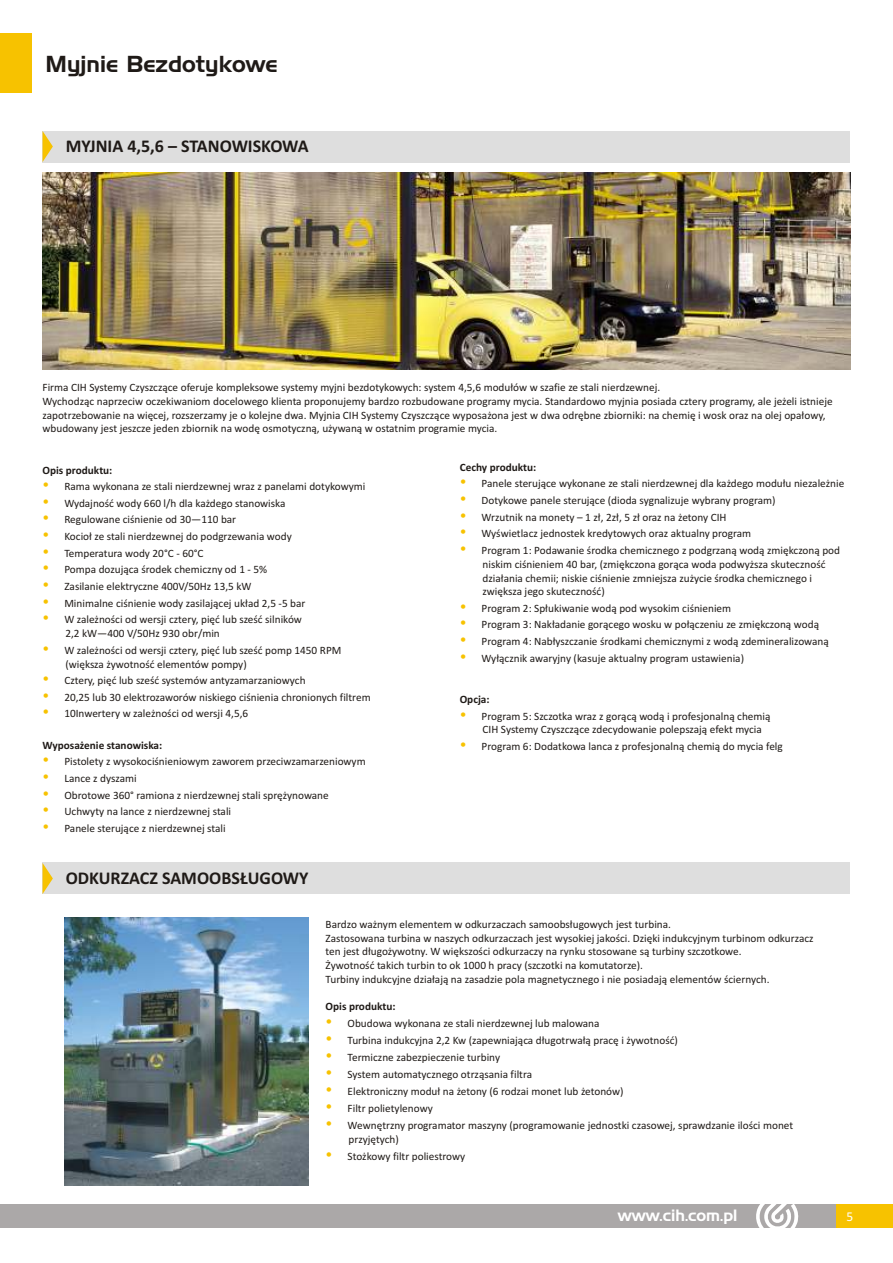
<style>
.page{position:relative;width:893px;height:1263px;background:#fff}
.page>*{position:absolute;margin:0;border:0;box-sizing:border-box;transform-origin:0 0}
.t1{font:22.5px "Handel PL";color:#1f1a17}
.t2{font:700 18px "Calibri";color:#1f1a17}
.t3{font:15.9px "Handel PL";color:#fff}
.t4{font:15.3px/17px "Wingdings";color:#f7c200;text-align:justify}
.t5{font:15px/16.6px "Wingdings";color:#f7c200;text-align:justify}
.t6{font:13.5px "Calibri";color:#fff}
.t7{font:11.25px/16.6px "Calibri";color:#1f1a17}
.t8{font:700 11.25px "Calibri";color:#1f1a17}
</style>
<div class="page">
<div style="left:0;top:1204px;width:836px;height:24px;background:#aba8a8"></div>
<div style="left:0;top:33px;width:31px;height:60px;background:#f7c200"></div>
<svg style="left:756px;top:1204px;width:43px;height:24px"></svg>
<div style="left:836px;top:1204px;width:57px;height:24px;background:#f7c200"></div>
<div style="left:43px;top:131px;width:807px;height:31px;background:#dedede"></div>
<svg style="left:43px;top:131px;width:10px;height:31px"></svg>
<div style="left:43px;top:863px;width:807px;height:31px;background:#dedede"></div>
<svg style="left:43px;top:863px;width:10px;height:31px"></svg>
<img style="left:43px;top:172px;width:807px;height:198px">
<img style="left:64px;top:917px;width:244px;height:268px">
<h1 class="t1" style="left:45px;top:51px;width:233px">Myjnie Bezdotykowe</h1>
<h2 class="t2" style="left:66px;top:139px;width:244px">MYJNIA 4,5,6 – STANOWISKOWA</h2>
<p class="t7" style="left:42px;top:381px;width:792px;line-height:13.8px">Firma CIH Systemy Czyszczące oferuje kompleksowe systemy myjni bezdotykowych: system 4,5,6 modułów w szafie ze stali nierdzewnej.<br>Wychodząc naprzeciw oczekiwaniom docelowego klienta proponujemy bardzo rozbudowane programy mycia. Standardowo myjnia posiada cztery programy, ale jeżeli istnieje zapotrzebowanie na więcej, rozszerzamy je o kolejne dwa. Myjnia CIH Systemy Czyszczące wyposażona jest w dwa odrębne zbiorniki: na chemię i wosk oraz na olej opałowy, wbudowany jest jeszcze jeden zbiornik na wodę osmotyczną, używaną w ostatnim programie mycia.</p>
<p class="t8" style="left:42px;top:465px;width:71px">Opis produktu:</p>
<p class="t7" style="left:64px;top:479px;width:303px">Rama wykonana ze stali nierdzewnej wraz z panelami dotykowymi Wydajność wody 660 l/h dla każdego stanowiska<br>Regulowane ciśnienie od 30—110 bar<br>Kocioł ze stali nierdzewnej do podgrzewania wody<br>Temperatura wody 20°C - 60°C<br>Pompa dozująca środek chemiczny od 1 - 5%<br>Zasilanie elektryczne 400V/50Hz 13,5 kW<br>Minimalne ciśnienie wody zasilającej układ 2,5 -5 bar<br>W zależności od wersji cztery, pięć lub sześć silników</p>
<p class="t7" style="left:64px;top:626px;width:279px">2,2 kW—400 V/50Hz 930 obr/min<br>W zależności od wersji cztery, pięć lub sześć pomp 1450 RPM</p>
<p class="t7" style="left:64px;top:656px;width:308px">(większa żywotność elementów pompy)<br>Cztery, pięć lub sześć systemów antyzamarzaniowych<br>20,25 lub 30 elektrozaworów niskiego ciśnienia chronionych filtrem 10Inwertery w zależności od wersji 4,5,6</p>
<p class="t8" style="left:460px;top:462px;width:78px">Cechy produktu:</p>
<p class="t7" style="left:482px;top:476px;width:364px">Panele sterujące wykonane ze stali nierdzewnej dla każdego modułu niezależnie Dotykowe panele sterujące (dioda sygnalizuje wybrany program)<br>Wrzutnik na monety – 1 zł, 2zł, 5 zł oraz na żetony CIH<br>Wyświetlacz jednostek kredytowych oraz aktualny program<br>Program 1: Podawanie środka chemicznego z podgrzaną wodą zmiękczoną pod</p>
<p class="t7" style="left:483px;top:558px;width:344px;line-height:13.8px">niskim ciśnieniem 40 bar, (zmiękczona gorąca woda podwyższa skuteczność działania chemii; niskie ciśnienie zmniejsza zużycie środka chemicznego i zwiększa jego skuteczność)</p>
<p class="t7" style="left:482px;top:601px;width:349px">Program 2: Spłukiwanie wodą pod wysokim ciśnieniem<br>Program 3: Nakładanie gorącego wosku w połączeniu ze zmiękczoną wodą Program 4: Nabłyszczanie środkami chemicznymi z wodą zdemineralizowaną Wyłącznik awaryjny (kasuje aktualny program ustawienia)</p>
<p class="t8" style="left:460px;top:695px;width:31px">Opcja:</p>
<p class="t7" style="left:482px;top:710px;width:290px;line-height:14px">Program 5: Szczotka wraz z gorącą wodą i profesjonalną chemią<br>CIH Systemy Czyszczące zdecydowanie polepszają efekt mycia</p>
<p class="t7" style="left:482px;top:739px;width:303px">Program 6: Dodatkowa lanca z profesjonalną chemią do mycia felg</p>
<h3 class="t5" style="left:460px;top:475px;width:46px">• • • • •</h3>
<h3 class="t5" style="left:42px;top:477px;width:46px">• • • • • • • • •</h3>
<h3 class="t5" style="left:460px;top:599px;width:46px">• • • •</h3>
<p class="t8" style="left:43px;top:740px;width:121px">Wyposażenie stanowiska:</p>
<p class="t7" style="left:64px;top:754px;width:303px">Pistolety z wysokociśnieniowym zaworem przeciwzamarzeniowym Lance z dyszami<br>Obrotowe 360° ramiona z nierdzewnej stali sprężynowane Uchwyty na lance z nierdzewnej stali<br>Panele sterujące z nierdzewnej stali</p>
<h3 class="t5" style="left:43px;top:753px;width:46px">• • • • •</h3>
<h2 class="t2" style="left:66px;top:870px;width:244px">ODKURZACZ SAMOOBSŁUGOWY</h2>
<p class="t7" style="left:326px;top:918px;width:489px;line-height:13.8px">Bardzo ważnym elementem w odkurzaczach samoobsługowych jest turbina.<br>Zastosowana turbina w naszych odkurzaczach jest wysokiej jakości. Dzięki indukcyjnym turbinom odkurzacz ten jest długożywotny. W większości odkurzaczy na rynku stosowane są turbiny szczotkowe.<br>Żywotność takich turbin to ok 1000 h pracy (szczotki na komutatorze).<br>Turbiny indukcyjne działają na zasadzie pola magnetycznego i nie posiadają elementów ściernych.</p>
<p class="t8" style="left:326px;top:1002px;width:71px">Opis produktu:</p>
<p class="t7" style="left:348px;top:1016px;width:447px">Obudowa wykonana ze stali nierdzewnej lub malowana<br>Turbina indukcyjna 2,2 Kw (zapewniająca długotrwałą pracę i żywotność)<br>Termiczne zabezpieczenie turbiny<br>System automatycznego otrząsania filtra<br>Elektroniczny moduł na żetony (6 rodzai monet lub żetonów)<br>Filtr polietylenowy<br>Wewnętrzny programator maszyny (programowanie jednostki czasowej, sprawdzanie ilości monet</p>
<p class="t7" style="left:348px;top:1132px;width:119px">przyjętych)<br>Stożkowy filtr poliestrowy</p>
<h3 class="t4" style="left:326px;top:1014px;width:47px">• • • • • • •</h3>
<h3 class="t4" style="left:326px;top:1147px;width:47px">•</h3>
<h3 class="t3" style="left:618px;top:1206px;width:121px">www.cih.com.pl</h3>
<p class="t6" style="left:846px;top:1210px;width:8px">5</p>
</div>
